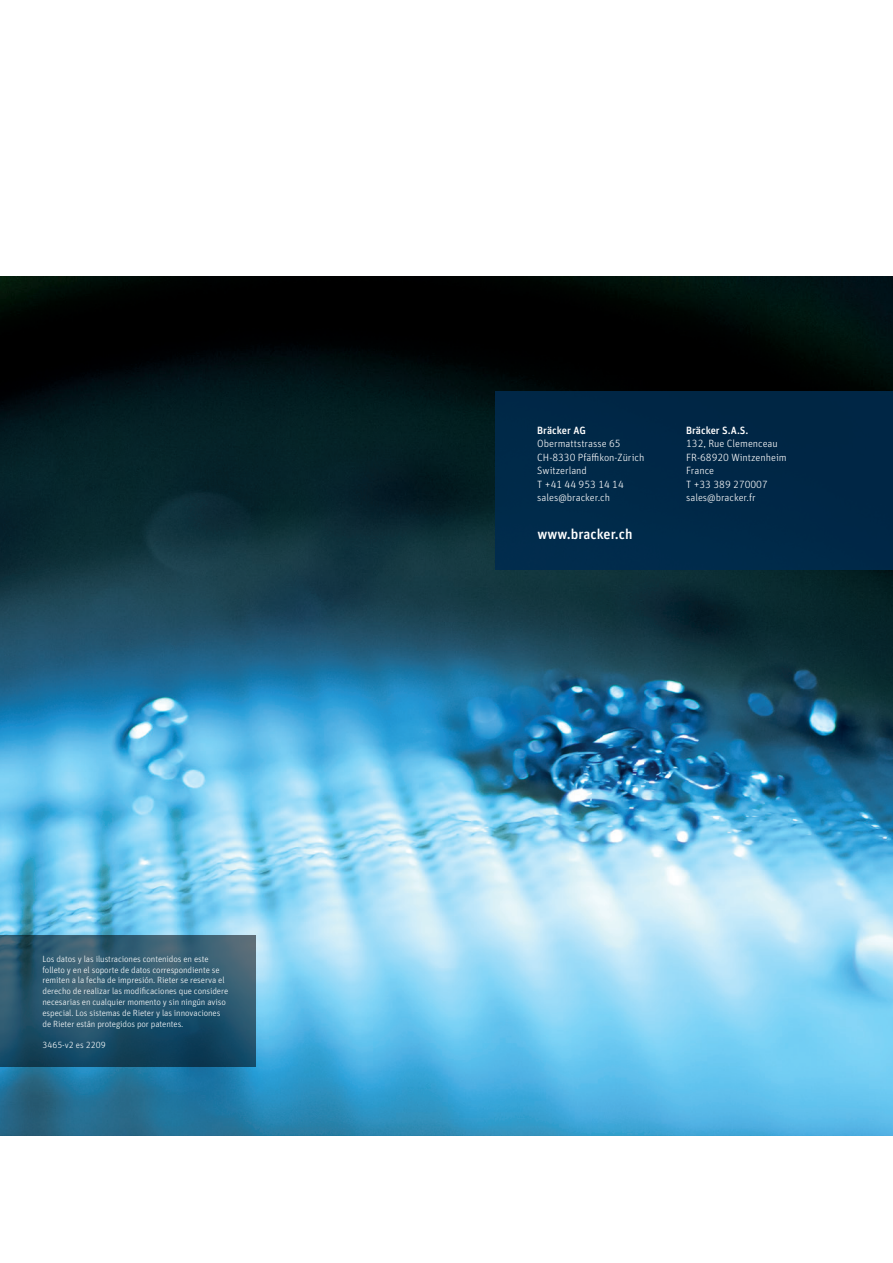
<style>
.page{position:relative;width:893px;height:1263px;background:#fff}
.page>*{position:absolute;margin:0;border:0;box-sizing:border-box;transform-origin:0 0}
.t1{font:500 14.25px "Unit Pro";color:#fff}
.t2{font:300 10.5px/13.5px "Unit Pro";color:#fff}
.t3{font:500 10.5px "Unit Pro";color:#fff}
.t4{font:300 9px/10.8px "Unit Pro";letter-spacing:-.01em;color:#fff}
</style>
<div class="page">
<img style="left:0;top:276px;width:893px;height:859px">
<div style="left:495px;top:391px;width:398px;height:179px;background:#002847"></div>
<svg style="left:0;top:935px;width:255px;height:132px;background:#28546b"></svg>
<p class="t4" style="left:43px;top:953px;width:187px">Los datos y las ilustraciones contenidos en este folleto y en el soporte de datos correspondiente se remiten a la fecha de impresión. Rieter se reserva el derecho de realizar las modificaciones que considere necesarias en cualquier momento y sin ningún aviso especial. Los sistemas de Rieter y las innovaciones de Rieter están protegidos por patentes.</p>
<p class="t4" style="left:43px;top:1039px;width:65px">3465-v2 es 2209</p>
<p class="t3" style="left:537px;top:422px;width:50px">Bräcker AG</p>
<p class="t2" style="left:537px;top:436px;width:109px">Obermattstrasse 65<br>CH-8330 Pfäffikon-Zürich<br>Switzerland<br>T +41 44 953 14 14 sales@bracker.ch</p>
<h1 class="t1" style="left:537px;top:524px;width:97px">www.bracker.ch</h1>
<p class="t3" style="left:686px;top:422px;width:64px">Bräcker S.A.S.</p>
<p class="t2" style="left:686px;top:436px;width:102px">132, Rue Clemenceau<br>FR-68920 Wintzenheim<br>France<br>T +33 389 270007 sales@bracker.fr</p>
</div>
